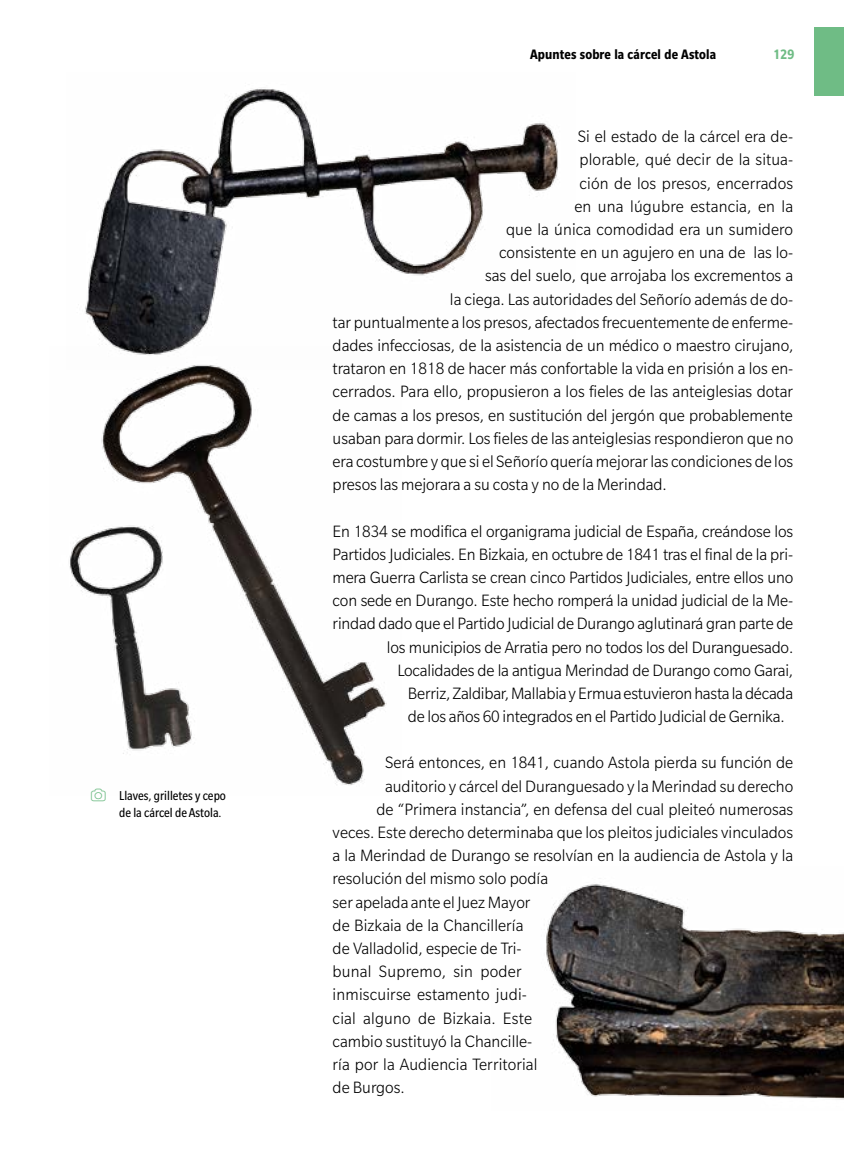
<style>
.page{position:relative;width:844px;height:1166px;background:#fff}
.page>*{position:absolute;margin:0;border:0;box-sizing:border-box;transform-origin:0 0}
.t1{font:300 17.85px "Slate Pro";color:#000;scale:.96 1}
.t2{font:700 condensed 14.88px "Slate Pro";letter-spacing:.01em;color:#000}
.t3{font:700 condensed 14.88px "Slate Pro";color:#6fbc85}
.t4{font:condensed 14px/17.5px "Slate Pro";color:#000}
</style>
<div class="page">
<img style="left:85px;top:89px;width:473px;height:257px">
<img style="left:546px;top:884px;width:297px;height:216px">
<img style="left:69px;top:346px;width:318px;height:439px">
<div style="left:814px;top:28px;width:29px;height:68px;background:#6fbc85"></div>
<p class="t4" style="left:119px;top:786px;width:108px">Llaves, grilletes y cepo de la cárcel de Astola.</p>
<p class="t2" style="left:530px;top:47px;width:187px">Apuntes sobre la cárcel de Astola</p>
<p class="t3" style="left:773px;top:47px;width:22px">129</p>
<p class="t1" style="left:577px;top:127px;width:226px">Si el estado de la cárcel era de-</p>
<p class="t1" style="left:579px;top:151px;width:224px">plorable, qué decir de la situa-</p>
<p class="t1" style="left:579px;top:174px;width:224px">ción de los presos, encerrados</p>
<p class="t1" style="left:574px;top:197px;width:229px">en una lúgubre estancia, en la</p>
<p class="t1" style="left:506px;top:220px;width:300px">que la única comodidad era un sumidero</p>
<p class="t1" style="left:499px;top:243px;width:308px">consistente en un agujero en una de las lo-</p>
<p class="t1" style="left:485px;top:266px;width:322px">sas del suelo, que arrojaba los excrementos a</p>
<p class="t1" style="left:450px;top:290px;width:359px">la ciega. Las autoridades del Señorío además de do-</p>
<p class="t1" style="left:332px;top:313px;width:481px">tar puntualmente a los presos, afectados frecuentemente de enferme-</p>
<p class="t1" style="left:332px;top:336px;width:481px">dades infecciosas, de la asistencia de un médico o maestro cirujano,</p>
<p class="t1" style="left:332px;top:359px;width:481px">trataron en 1818 de hacer más confortable la vida en prisión a los en-</p>
<p class="t1" style="left:332px;top:382px;width:481px">cerrados. Para ello, propusieron a los fieles de las anteiglesias dotar</p>
<p class="t1" style="left:332px;top:406px;width:481px">de camas a los presos, en sustitución del jergón que probablemente</p>
<p class="t1" style="left:332px;top:429px;width:481px">usaban para dormir. Los fieles de las anteiglesias respondieron que no</p>
<p class="t1" style="left:332px;top:452px;width:481px">era costumbre y que si el Señorío quería mejorar las condiciones de los</p>
<p class="t1" style="left:332px;top:475px;width:349px">presos las mejorara a su costa y no de la Merindad.</p>
<p class="t1" style="left:332px;top:522px;width:481px">En 1834 se modifica el organigrama judicial de España, creándose los</p>
<p class="t1" style="left:332px;top:545px;width:481px">Partidos Judiciales. En Bizkaia, en octubre de 1841 tras el final de la pri-</p>
<p class="t1" style="left:332px;top:568px;width:481px">mera Guerra Carlista se crean cinco Partidos Judiciales, entre ellos uno</p>
<p class="t1" style="left:332px;top:591px;width:481px">con sede en Durango. Este hecho romperá la unidad judicial de la Me-</p>
<p class="t1" style="left:332px;top:614px;width:481px">rindad dado que el Partido Judicial de Durango aglutinará gran parte de</p>
<p class="t1" style="left:387px;top:637px;width:424px">los municipios de Arratia pero no todos los del Duranguesado.</p>
<p class="t1" style="left:397px;top:661px;width:413px">Localidades de la antigua Merindad de Durango como Garai,</p>
<p class="t1" style="left:408px;top:684px;width:403px">Berriz, Zaldibar, Mallabia y Ermua estuvieron hasta la década</p>
<p class="t1" style="left:408px;top:707px;width:394px">de los años 60 integrados en el Partido Judicial de Gernika.</p>
<p class="t1" style="left:385px;top:753px;width:426px">Será entonces, en 1841, cuando Astola pierda su función de</p>
<p class="t1" style="left:385px;top:777px;width:426px">auditorio y cárcel del Duranguesado y la Merindad su derecho</p>
<p class="t1" style="left:376px;top:800px;width:435px">de “Primera instancia”, en defensa del cual pleiteó numerosas</p>
<p class="t1" style="left:332px;top:823px;width:481px">veces. Este derecho determinaba que los pleitos judiciales vinculados</p>
<p class="t1" style="left:332px;top:846px;width:481px">a la Merindad de Durango se resolvían en la audiencia de Astola y la</p>
<p class="t1" style="left:332px;top:869px;width:226px">resolución del mismo solo podía</p>
<p class="t1" style="left:332px;top:893px;width:207px">ser apelada ante el Juez Mayor</p>
<p class="t1" style="left:332px;top:916px;width:200px">de Bizkaia de la Chancillería</p>
<p class="t1" style="left:332px;top:939px;width:198px">de Valladolid, especie de Tri-</p>
<p class="t1" style="left:332px;top:962px;width:198px">bunal Supremo, sin poder</p>
<p class="t1" style="left:332px;top:985px;width:204px">inmiscuirse estamento judi-</p>
<p class="t1" style="left:332px;top:1008px;width:209px">cial alguno de Bizkaia. Este</p>
<p class="t1" style="left:332px;top:1032px;width:209px">cambio sustituyó la Chancille-</p>
<p class="t1" style="left:332px;top:1055px;width:215px">ría por la Audiencia Territorial</p>
<p class="t1" style="left:332px;top:1078px;width:77px">de Burgos.</p>
</div>
